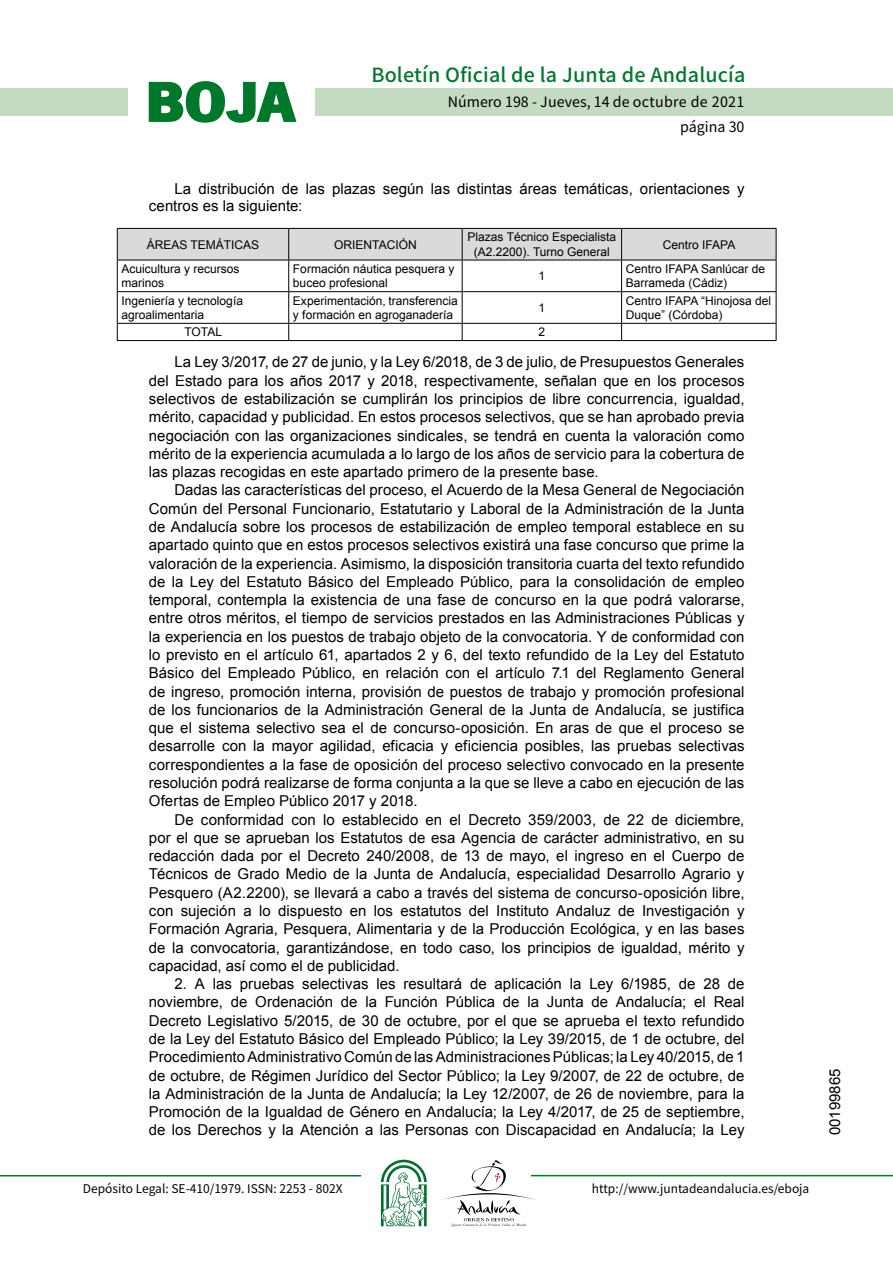
<style>
.page{position:relative;width:893px;height:1263px;background:#fff}
.page>*{position:absolute;margin:0;border:0;box-sizing:border-box;transform-origin:0 0}
.t1{font:700 57.75px "News Got T";color:#00782c;scale:1.14 1}
.t2{font:500 19.5px "Noto Sans HK";letter-spacing:.01em;color:#00782c}
.t3{font:15px/18.3px "Arial";color:#000;text-align:justify}
.t4{font:14.25px/24.5px "Noto Sans HK";color:#000;text-align:right}
.t5{font:12px/14.4px "Arial";color:#000}
.t6{font:12px "Noto Sans HK";color:#000}
</style>
<div class="page">
<div style="left:315px;top:88px;width:577px;height:28px;background:#c5dac3"></div>
<div style="left:0;top:88px;width:128px;height:28px;background:#c5dac3"></div>
<hr style="left:0;top:1175px;width:361px;height:2px;background:#00782c">
<hr style="left:531px;top:1175px;width:361px;height:1px;background:#00782c">
<svg style="left:148px;top:81px;width:149px;height:42px"></svg>
<svg style="left:442px;top:1160px;width:100px;height:67px"></svg>
<svg style="left:381px;top:1160px;width:45px;height:66px"></svg>
<div style="left:118px;top:229px;width:657px;height:31px;background:#d9dadb"></div>
<hr style="left:117px;top:228px;width:172px;height:1px;background:#000">
<hr style="left:117px;top:229px;width:1px;height:31px;background:#000">
<hr style="left:289px;top:228px;width:173px;height:1px;background:#000">
<hr style="left:288px;top:229px;width:1px;height:31px;background:#000">
<hr style="left:462px;top:228px;width:159px;height:1px;background:#000">
<hr style="left:462px;top:229px;width:1px;height:31px;background:#000">
<hr style="left:621px;top:228px;width:155px;height:1px;background:#000">
<hr style="left:621px;top:229px;width:1px;height:31px;background:#000">
<hr style="left:775px;top:229px;width:1px;height:31px;background:#000">
<hr style="left:117px;top:260px;width:172px;height:1px;background:#000">
<hr style="left:117px;top:260px;width:1px;height:31px;background:#000">
<hr style="left:289px;top:260px;width:173px;height:1px;background:#000">
<hr style="left:288px;top:260px;width:1px;height:31px;background:#000">
<hr style="left:462px;top:260px;width:159px;height:1px;background:#000">
<hr style="left:462px;top:260px;width:1px;height:31px;background:#000">
<hr style="left:621px;top:260px;width:155px;height:1px;background:#000">
<hr style="left:621px;top:260px;width:1px;height:31px;background:#000">
<hr style="left:775px;top:260px;width:1px;height:31px;background:#000">
<hr style="left:117px;top:291px;width:172px;height:1px;background:#000">
<hr style="left:117px;top:292px;width:1px;height:31px;background:#000">
<hr style="left:289px;top:291px;width:173px;height:1px;background:#000">
<hr style="left:288px;top:292px;width:1px;height:31px;background:#000">
<hr style="left:462px;top:291px;width:159px;height:1px;background:#000">
<hr style="left:462px;top:292px;width:1px;height:31px;background:#000">
<hr style="left:621px;top:291px;width:155px;height:1px;background:#000">
<hr style="left:621px;top:292px;width:1px;height:31px;background:#000">
<hr style="left:775px;top:292px;width:1px;height:31px;background:#000">
<hr style="left:117px;top:323px;width:172px;height:1px;background:#000">
<svg style="left:117px;top:324px;width:1px;height:16px"></svg>
<hr style="left:289px;top:323px;width:173px;height:1px;background:#000">
<svg style="left:288px;top:324px;width:1px;height:16px"></svg>
<hr style="left:462px;top:323px;width:159px;height:1px;background:#000">
<svg style="left:462px;top:324px;width:1px;height:16px"></svg>
<hr style="left:621px;top:323px;width:155px;height:1px;background:#000">
<svg style="left:621px;top:324px;width:1px;height:16px"></svg>
<svg style="left:775px;top:324px;width:1px;height:16px"></svg>
<hr style="left:117px;top:340px;width:172px;height:1px;background:#000">
<hr style="left:289px;top:340px;width:173px;height:1px;background:#000">
<hr style="left:462px;top:340px;width:159px;height:1px;background:#000">
<hr style="left:621px;top:340px;width:155px;height:1px;background:#000">
<h1 class="t1" style="left:145px;top:68px;width:133px">BOJA</h1>
<h2 class="t2" style="left:371px;top:64px;width:375px">Boletín Oficial de la Junta de Andalucía</h2>
<p class="t4" style="left:448px;top:90px;width:298px">Número 198 - Jueves, 14 de octubre de 2021 página 30</p>
<p class="t3" style="left:149px;top:180px;width:597px;line-height:17.1px;text-indent:26px">La distribución de las plazas según las distintas áreas temáticas, orientaciones y centros es la siguiente:</p>
<p class="t5" style="left:147px;top:237px;width:114px">ÁREAS TEMÁTICAS</p>
<p class="t5" style="left:334px;top:237px;width:84px">ORIENTACIÓN</p>
<p class="t5" style="left:467px;top:230px;width:150px;text-align:center">Plazas Técnico Especialista (A2.2200). Turno General</p>
<p class="t5" style="left:663px;top:237px;width:74px">Centro IFAPA</p>
<p class="t5" style="left:121px;top:262px;width:120px">Acuicultura y recursos marinos</p>
<p class="t5" style="left:293px;top:262px;width:163px">Formación náutica pesquera y buceo profesional</p>
<p class="t5" style="left:538px;top:269px;width:8px">1</p>
<p class="t5" style="left:626px;top:262px;width:141px">Centro IFAPA Sanlúcar de<br>Barrameda (Cádiz)</p>
<p class="t5" style="left:121px;top:293px;width:123px">Ingeniería y tecnología agroalimentaria</p>
<p class="t5" style="left:293px;top:293px;width:166px">Experimentación, transferencia y formación en agroganadería</p>
<p class="t5" style="left:538px;top:301px;width:8px">1</p>
<p class="t5" style="left:626px;top:293px;width:147px">Centro IFAPA “Hinojosa del<br>Duque” (Córdoba)</p>
<p class="t5" style="left:184px;top:325px;width:39px">TOTAL</p>
<p class="t5" style="left:538px;top:325px;width:8px">2</p>
<p class="t3" style="left:149px;top:353px;width:597px;text-indent:26px">La Ley 3/2017, de 27 de junio, y la Ley 6/2018, de 3 de julio, de Presupuestos Generales del Estado para los años 2017 y 2018, respectivamente, señalan que en los procesos selectivos de estabilización se cumplirán los principios de libre concurrencia, igualdad, mérito, capacidad y publicidad. En estos procesos selectivos, que se han aprobado previa negociación con las organizaciones sindicales, se tendrá en cuenta la valoración como mérito de la experiencia acumulada a lo largo de los años de servicio para la cobertura de las plazas recogidas en este apartado primero de la presente base.</p>
<p class="t3" style="left:149px;top:481px;width:597px;text-indent:26px">Dadas las características del proceso, el Acuerdo de la Mesa General de Negociación Común del Personal Funcionario, Estatutario y Laboral de la Administración de la Junta de Andalucía sobre los procesos de estabilización de empleo temporal establece en su apartado quinto que en estos procesos selectivos existirá una fase concurso que prime la valoración de la experiencia. Asimismo, la disposición transitoria cuarta del texto refundido de la Ley del Estatuto Básico del Empleado Público, para la consolidación de empleo temporal, contempla la existencia de una fase de concurso en la que podrá valorarse, entre otros méritos, el tiempo de servicios prestados en las Administraciones Públicas y la experiencia en los puestos de trabajo objeto de la convocatoria. Y de conformidad con lo previsto en el artículo 61, apartados 2 y 6, del texto refundido de la Ley del Estatuto Básico del Empleado Público, en relación con el artículo 7.1 del Reglamento General de ingreso, promoción interna, provisión de puestos de trabajo y promoción profesional de los funcionarios de la Administración General de la Junta de Andalucía, se justifica que el sistema selectivo sea el de concurso-oposición. En aras de que el proceso se desarrolle con la mayor agilidad, eficacia y eficiencia posibles, las pruebas selectivas correspondientes a la fase de oposición del proceso selectivo convocado en la presente resolución podrá realizarse de forma conjunta a la que se lleve a cabo en ejecución de las Ofertas de Empleo Público 2017 y 2018.</p>
<p class="t3" style="left:149px;top:810px;width:597px;text-indent:26px">De conformidad con lo establecido en el Decreto 359/2003, de 22 de diciembre, por el que se aprueban los Estatutos de esa Agencia de carácter administrativo, en su redacción dada por el Decreto 240/2008, de 13 de mayo, el ingreso en el Cuerpo de Técnicos de Grado Medio de la Junta de Andalucía, especialidad Desarrollo Agrario y Pesquero (A2.2200), se llevará a cabo a través del sistema de concurso-oposición libre, con sujeción a lo dispuesto en los estatutos del Instituto Andaluz de Investigación y Formación Agraria, Pesquera, Alimentaria y de la Producción Ecológica, y en las bases de la convocatoria, garantizándose, en todo caso, los principios de igualdad, mérito y capacidad, así como el de publicidad.</p>
<p class="t3" style="left:149px;top:975px;width:597px;text-indent:26px">2. A las pruebas selectivas les resultará de aplicación la Ley 6/1985, de 28 de noviembre, de Ordenación de la Función Pública de la Junta de Andalucía; el Real Decreto Legislativo 5/2015, de 30 de octubre, por el que se aprueba el texto refundido de la Ley del Estatuto Básico del Empleado Público; la Ley 39/2015, de 1 de octubre, del Procedimiento Administrativo Común de las Administraciones Públicas; la Ley 40/2015, de 1 de octubre, de Régimen Jurídico del Sector Público; la Ley 9/2007, de 22 de octubre, de la Administración de la Junta de Andalucía; la Ley 12/2007, de 26 de noviembre, para la Promoción de la Igualdad de Género en Andalucía; la Ley 4/2017, de 25 de septiembre, de los Derechos y la Atención a las Personas con Discapacidad en Andalucía; la Ley</p>
<p class="t6" style="left:83px;top:1181px;width:261px">Depósito Legal: SE-410/1979. ISSN: 2253 - 802X</p>
<p class="t6" style="left:592px;top:1181px;width:219px">http://www.juntadeandalucia.es/eboja</p>
<p class="t3" style="left:825px;top:1135px;width:68px;rotate:-90deg">00199865</p>
</div>
